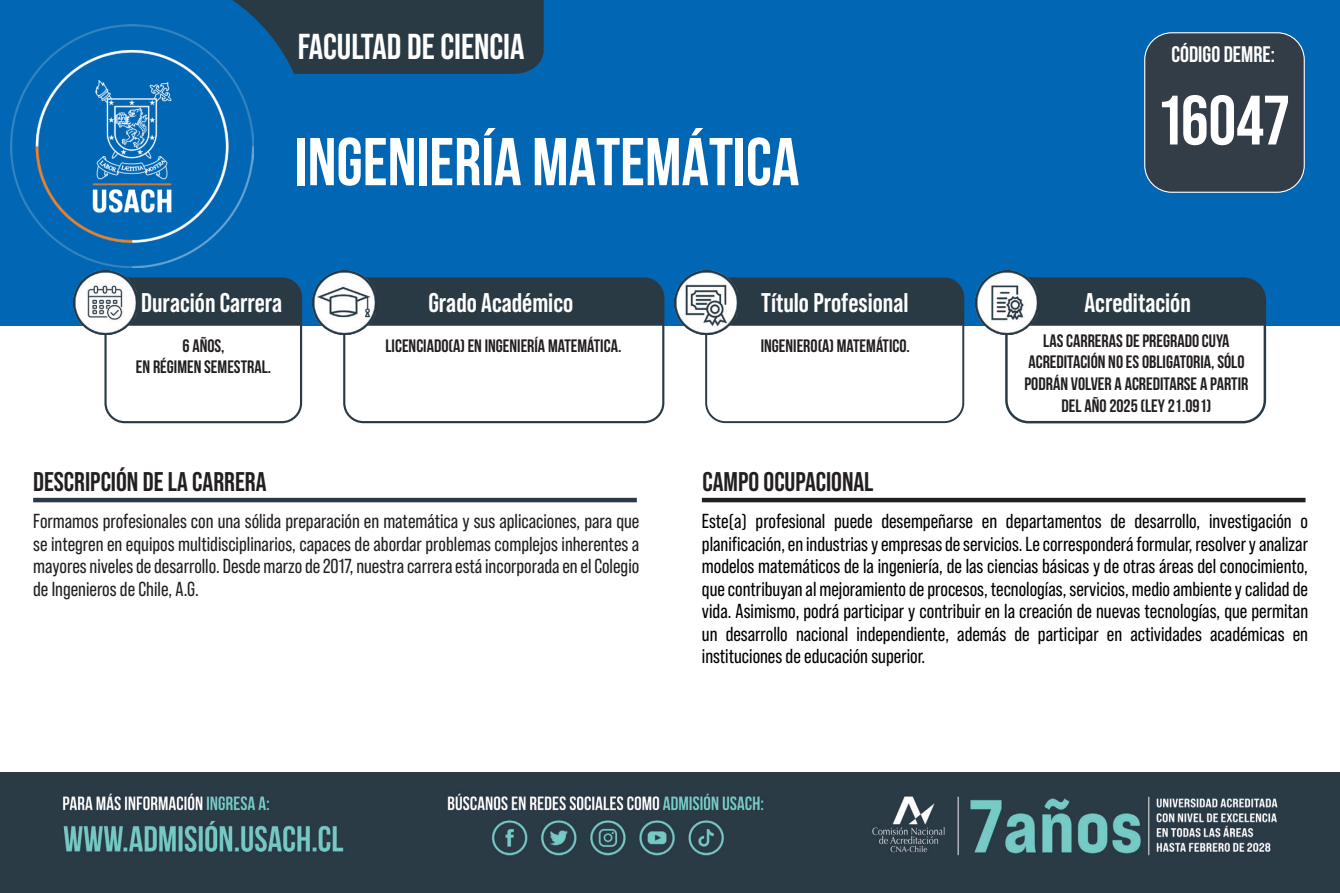
<style>
.page{position:relative;width:1340px;height:893px;background:#fff}
.page>*{position:absolute;margin:0;border:0;box-sizing:border-box;transform-origin:0 0}
.t1{font:700 69.75px "Bebas Neue Pro";color:#fff}
.t2{font:700 67.5px "Bebas Neue";color:#fff}
.t3{font:700 36px "Bebas Neue Pro";color:#fff}
.t4{font:700 27px "Bebas Neue Pro";color:#fff}
.t5{font:700 27px "Bebas Neue Pro";color:#231f20}
.t6{font:700 22.5px "Bebas Neue";color:#fff}
.t7{font:20.25px/22.5px "Bebas Neue Pro";color:#000;text-align:justify}
.t8{font:20.25px/22.5px "Bebas Neue Pro";color:#231f20;text-align:justify}
.t9{font:18px/21.6px "Bebas Neue";color:#231f20;text-align:center}
</style>
<div class="page">
<div style="left:0;top:0;width:1339px;height:325px;background:#0166b3"></div>
<svg style="left:124px;top:0;width:419px;height:74px"></svg>
<div style="left:104px;top:277px;width:198px;height:146px;border:2px solid #293a45;border-radius:19px"></div>
<div style="left:343px;top:277px;width:321px;height:146px;border:2px solid #293a45;border-radius:19px"></div>
<div style="left:137px;top:279px;width:164px;height:47px;background:#293a45"></div>
<div style="left:376px;top:279px;width:287px;height:47px;background:#293a45"></div>
<div style="left:705px;top:278px;width:259px;height:145px;border:2px solid #293a45;border-radius:19px"></div>
<div style="left:738px;top:279px;width:225px;height:47px;background:#293a45"></div>
<div style="left:1005px;top:277px;width:261px;height:146px;border:2px solid #293a45;border-radius:22px"></div>
<div style="left:1038px;top:279px;width:226px;height:47px;background:#293a45"></div>
<hr style="left:33px;top:498px;width:604px;height:4px;background:#293a45">
<hr style="left:702px;top:498px;width:603px;height:4px;background:#231f20">
<img style="left:0;top:773px;width:1339px;height:120px">
<img style="left:74px;top:270px;width:63px;height:64px">
<img style="left:312px;top:270px;width:64px;height:64px">
<img style="left:674px;top:270px;width:64px;height:64px">
<img style="left:975px;top:270px;width:63px;height:64px">
<img style="left:11px;top:25px;width:243px;height:243px">
<div style="left:1144px;top:33px;width:160px;height:159px;background:#323d47;border-radius:27px"></div>
<div style="left:1144px;top:32px;width:160px;height:161px;border:1px solid #fff;border-radius:27px"></div>
<p class="t3" style="left:298px;top:26px;width:228px">FACULTAD DE CIENCIA</p>
<p class="t2" style="left:295px;top:125px;width:506px">INGENIERÍA MATEMÁTICA</p>
<p class="t6" style="left:1171px;top:41px;width:105px">CÓDIGO DEMRE:</p>
<p class="t1" style="left:1160px;top:80px;width:130px">16047</p>
<h3 class="t4" style="left:141px;top:287px;width:142px">Duración Carrera</h3>
<h3 class="t4" style="left:428px;top:287px;width:146px">Grado Académico</h3>
<h3 class="t4" style="left:761px;top:287px;width:149px">Título Profesional</h3>
<h3 class="t4" style="left:1084px;top:287px;width:108px">Acreditación</h3>
<p class="t9" style="left:182px;top:334px;width:44px">6 AÑOS,</p>
<p class="t9" style="left:136px;top:356px;width:137px">EN RÉGIMEN SEMESTRAL.</p>
<p class="t9" style="left:385px;top:334px;width:237px">LICENCIADO(A) EN INGENIERÍA MATEMÁTICA.</p>
<p class="t9" style="left:760px;top:334px;width:150px">INGENIERO(A) MATEMÁTICO.</p>
<p class="t9" style="left:1024px;top:330px;width:225px">LAS CARRERAS DE PREGRADO CUYA<br>ACREDITACIÓN NO ES OBLIGATORIA, SÓLO<br>PODRÁN VOLVER A ACREDITARSE A PARTIR<br>DEL AÑO 2025 (LEY 21.091)</p>
<p class="t5" style="left:33px;top:466px;width:235px">DESCRIPCIÓN DE LA CARRERA</p>
<p class="t5" style="left:702px;top:466px;width:173px">CAMPO OCUPACIONAL</p>
<p class="t8" style="left:33px;top:510px;width:607px">Formamos profesionales con una sólida preparación en matemática y sus aplicaciones, para que se integren en equipos multidisciplinarios, capaces de abordar problemas complejos inherentes a mayores niveles de desarrollo. Desde marzo de 2017, nuestra carrera está incorporada en el Colegio de Ingenieros de Chile, A.G.</p>
<p class="t7" style="left:702px;top:510px;width:607px">Este(a) profesional puede desempeñarse en departamentos de desarrollo, investigación o planificación, en industrias y empresas de servicios. Le corresponderá formular, resolver y analizar modelos matemáticos de la ingeniería, de las ciencias básicas y de otras áreas del conocimiento, que contribuyan al mejoramiento de procesos, tecnologías, servicios, medio ambiente y calidad de vida. Asimismo, podrá participar y contribuir en la creación de nuevas tecnologías, que permitan un desarrollo nacional independiente, además de participar en actividades académicas en instituciones de educación superior.</p>
</div>
